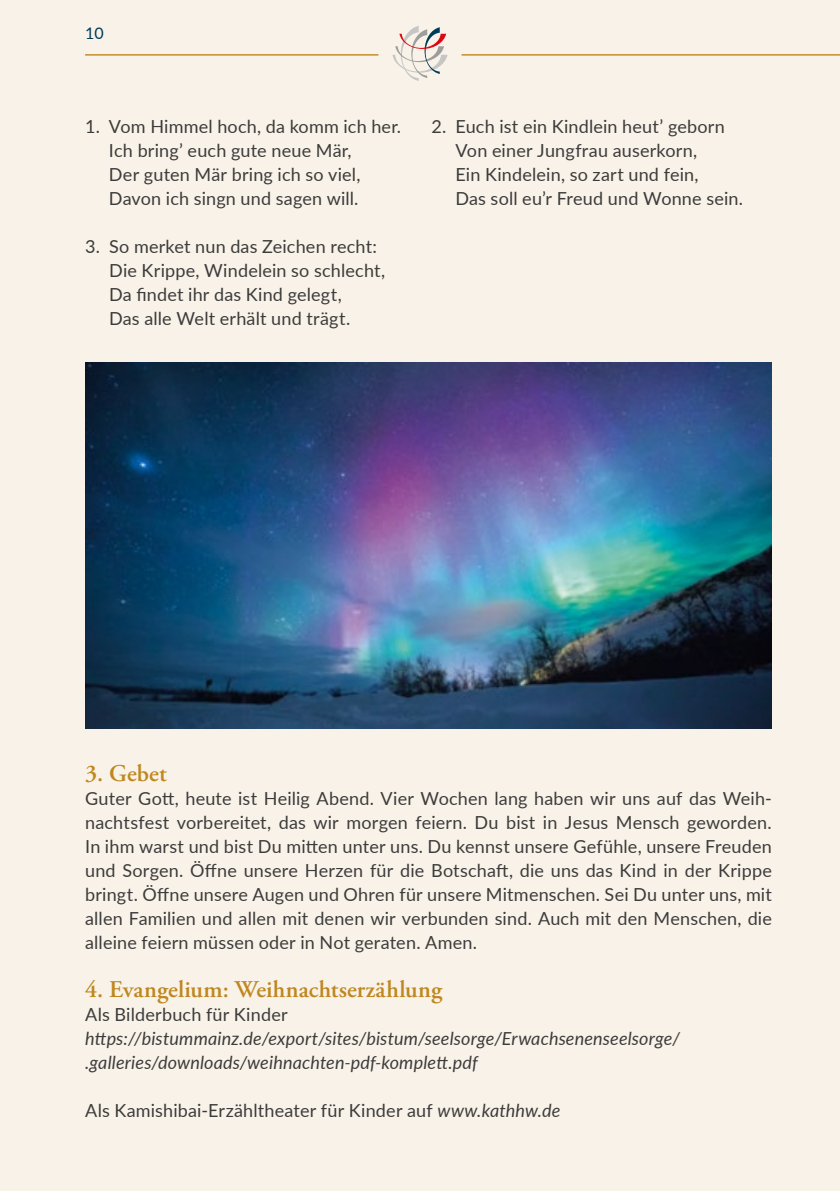
<style>
.page{position:relative;width:840px;height:1191px;background:#fff}
.page>*{position:absolute;margin:0;border:0;box-sizing:border-box;transform-origin:0 0}
.t1{font:600 24px "Adobe Garamond Pro";letter-spacing:.005em;color:#bf871e}
.t2{font:18px/24px "Lato";letter-spacing:.01em;color:#3c3c3b}
.t3{font:italic 18px/24px "Lato";letter-spacing:.01em;color:#3c3c3b}
.t4{font:16px "Lato";color:#003c5a}
.s1{font-style:italic}
</style>
<div class="page">
<div style="left:0;top:0;width:839px;height:1191px;background:#f9f2e9"></div>
<hr style="left:461px;top:54px;width:378px;height:2px;background:#bf871e">
<svg style="left:392px;top:26px;width:55px;height:55px"></svg>
<hr style="left:85px;top:54px;width:293px;height:2px;background:#bf871e">
<img style="left:85px;top:362px;width:686px;height:367px">
<p class="t4" style="left:85px;top:22px;width:20px">10</p>
<p class="t2" style="left:109px;top:114px;width:293px;text-indent:-24px">1. Vom Himmel hoch, da komm ich her.<br>Ich bring’ euch gute neue Mär,<br>Der guten Mär bring ich so viel,<br>Davon ich singn und sagen will.</p>
<p class="t2" style="left:109px;top:234px;width:277px;text-indent:-24px">3. So merket nun das Zeichen recht:<br>Die Krippe, Windelein so schlecht,<br>Da findet ihr das Kind gelegt,<br>Das alle Welt erhält und trägt.</p>
<p class="t2" style="left:455px;top:114px;width:289px;text-indent:-24px">2. Euch ist ein Kindlein heut’ geborn Von einer Jungfrau auserkorn,<br>Ein Kindelein, so zart und fein,<br>Das soll eu’r Freud und Wonne sein.</p>
<h1 class="t1" style="left:85px;top:760px;width:83px">3. Gebet</h1>
<p class="t2" style="left:85px;top:786px;width:688px;text-align:justify">Guter Gott, heute ist Heilig Abend. Vier Wochen lang haben wir uns auf das Weih&shy;nachtsfest vorbereitet, das wir morgen feiern. Du bist in Jesus Mensch geworden.<br>In ihm warst und bist Du mitten unter uns. Du kennst unsere Gefühle, unsere Freuden und Sorgen. Öffne unsere Herzen für die Botschaft, die uns das Kind in der Krippe bringt. Öffne unsere Augen und Ohren für unsere Mitmenschen. Sei Du unter uns, mit allen Familien und allen mit denen wir verbunden sind. Auch mit den Menschen, die alleine feiern müssen oder in Not geraten. Amen.</p>
<h1 class="t1" style="left:85px;top:976px;width:358px">4. Evangelium: Weihnachtserzählung</h1>
<p class="t2" style="left:85px;top:1002px;width:204px">Als Bilderbuch für Kinder</p>
<p class="t3" style="left:85px;top:1026px;width:596px">https://bistummainz.de/export/sites/bistum/seelsorge/Erwachsenenseelsorge/ .galleries/downloads/weihnachten-pdf-komplett.pdf</p>
<p class="t2" style="left:85px;top:1098px;width:476px">Als Kamishibai-Erzähltheater für Kinder auf <span class="s1">www.kathhw.de</span></p>
</div>
